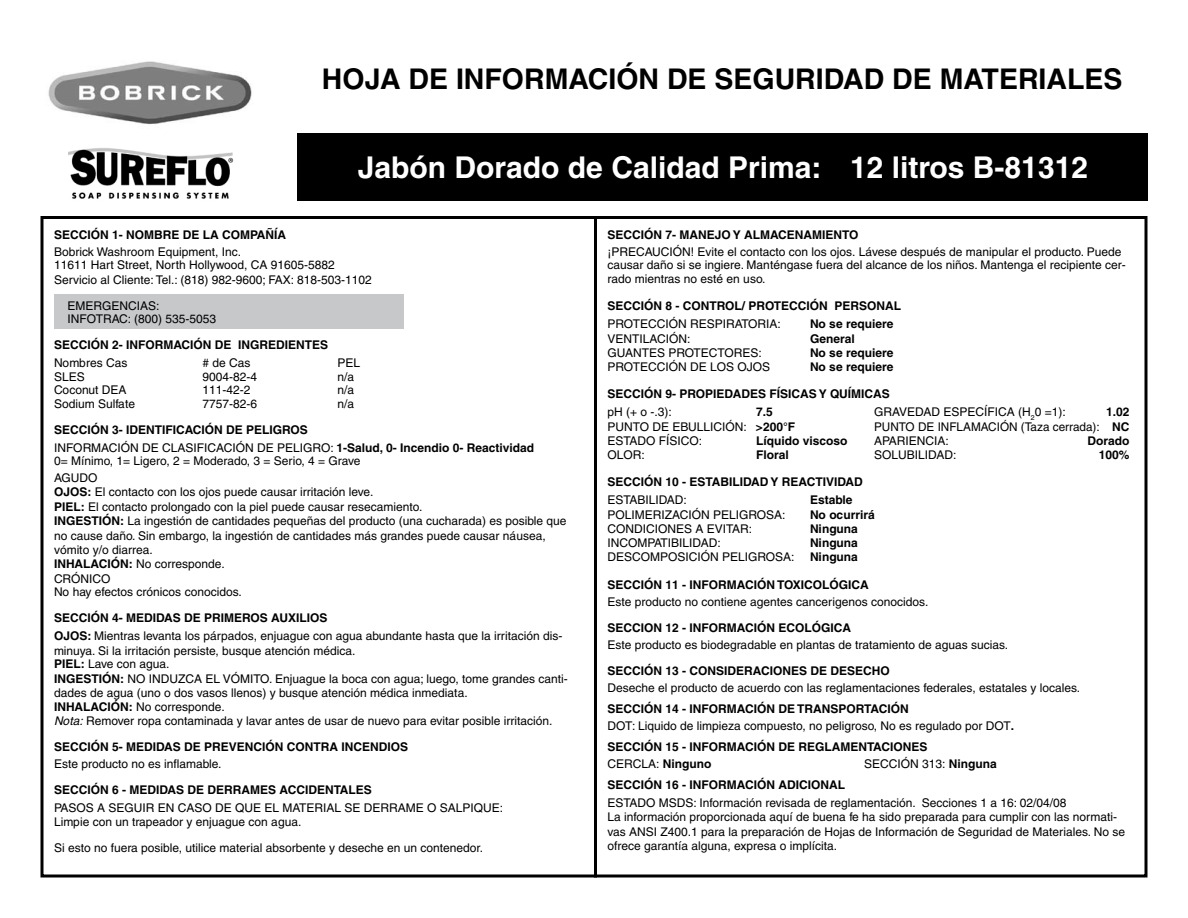
<style>
.page{position:relative;width:1188px;height:918px;background:#fff}
.page>*{position:absolute;margin:0;border:0;box-sizing:border-box;transform-origin:0 0}
.t1{font:700 30px "Helvetica";color:#fff}
.t2{font:700 28.5px "Helvetica";color:#000}
.t3{font:12px/14.2px "Helvetica";color:#000}
.t4{font:700 12px/17.7px "Helvetica";color:#000}
.s1{font-weight:400}
.s2{font-weight:700}
.s3{font-style:italic}
</style>
<div class="page">
<div style="left:54px;top:294px;width:349px;height:35px;background:#c6c8ca"></div>
<div style="left:297px;top:133px;width:851px;height:68px;background:#000"></div>
<img style="left:68px;top:148px;width:166px;height:51px">
<img style="left:48px;top:61px;width:204px;height:63px">
<hr style="left:594px;top:216px;width:3px;height:662px;background:#000">
<h2 class="t2" style="left:322px;top:62px;width:21px">hoja</h2>
<h2 class="t2" style="left:409px;top:62px;width:66px">de informaci</h2>
<h2 class="t2" style="left:616px;top:62px;width:118px">Ónde seguridad</h2>
<h2 class="t2" style="left:892px;top:62px;width:67px">de materiales</h2>
<h1 class="t1" style="left:358px;top:150px;width:732px">Jabón Dorado de Calidad Prima: 12 litros B-81312</h1>
<p class="t4" style="left:54px;top:226px;width:234px">SECCIÓN 1- NOMBRE DE LA COMPAÑÍA</p>
<p class="t3" style="left:54px;top:244px;width:319px">Bobrick Washroom Equipment, Inc.<br>11611 Hart Street, North Hollywood, CA 91605-5882<br>Servicio al Cliente: Tel.: (818) 982-9600; FAX: 818-503-1102</p>
<p class="t3" style="left:68px;top:299px;width:150px;line-height:13.5px">EMERGENCIAS:<br>INFOTRAC: (800) 535-5053</p>
<p class="t4" style="left:54px;top:336px;width:276px">SECCIÓN 2- INFORMACIÓN DE INGREDIENTES</p>
<p class="t3" style="left:54px;top:356px;width:75px">Nombres Cas</p>
<p class="t3" style="left:202px;top:356px;width:50px"># de Cas</p>
<p class="t3" style="left:338px;top:356px;width:24px">PEL</p>
<p class="t3" style="left:54px;top:369px;width:32px">SLES</p>
<p class="t3" style="left:202px;top:369px;width:56px">9004-82-4</p>
<p class="t3" style="left:338px;top:369px;width:18px">n/a</p>
<p class="t3" style="left:54px;top:383px;width:74px">Coconut DEA</p>
<p class="t3" style="left:202px;top:383px;width:50px">111-42-2</p>
<p class="t3" style="left:338px;top:383px;width:18px">n/a</p>
<p class="t3" style="left:54px;top:396px;width:83px">Sodium Sulfate</p>
<p class="t3" style="left:202px;top:396px;width:56px">7757-82-6</p>
<p class="t3" style="left:338px;top:396px;width:18px">n/a</p>
<p class="t4" style="left:54px;top:421px;width:482px">SECCIÓN 3- IDENTIFICACIÓN DE PELIGROS<br><span class="s1">INFORMACIÓN DE CLASIFICACIÓN DE PELIGRO:</span> 1-Salud, 0- Incendio 0- Reactividad</p>
<p class="t3" style="left:54px;top:452px;width:308px;line-height:16.8px">0= Mínimo, 1= Ligero, 2 = Moderado, 3 = Serio, 4 = Grave<br>AGUDO</p>
<p class="t3" style="left:54px;top:485px;width:514px"><span class="s2">OJOS:</span> El contacto con los ojos puede causar irritación leve.<br><span class="s2">PIEL:</span> El contacto prolongado con la piel puede causar resecamiento.<br><span class="s2">INGESTIÓN:</span> La ingestión de cantidades pequeñas del producto (una cucharada) es posible que no cause daño. Sin embargo, la ingestión de cantidades más grandes puede causar náusea, vómito y/o diarrea.<br><span class="s2">INHALACIÓN:</span> No corresponde.<br>CRÓNICO<br>No hay efectos crónicos conocidos.</p>
<p class="t3" style="left:54px;top:609px;width:510px;line-height:17.7px"><span class="s2">SECCIÓN 4- MEDIDAS DE PRIMEROS AUXILIOS<br>OJOS:</span> Mientras levanta los párpados, enjuague con agua abundante hasta que la irritación dis-</p>
<p class="t3" style="left:54px;top:643px;width:515px">minuya. Si la irritación persiste, busque atención médica.<br><span class="s2">PIEL:</span> Lave con agua.<br><span class="s2">INGESTIÓN:</span> NO INDUZCA EL VÓMITO. Enjuague la boca con agua; luego, tome grandes canti&shy;dades de agua (uno o dos vasos llenos) y busque atención médica inmediata.<br><span class="s2">INHALACIÓN:</span> No corresponde.<br><span class="s3">Nota:</span> Remover ropa contaminada y lavar antes de usar de nuevo para evitar posible irritación.</p>
<p class="t4" style="left:54px;top:738px;width:356px">SECCIÓN 5- MEDIDAS DE PREVENCIÓN CONTRA INCENDIOS</p>
<p class="t3" style="left:54px;top:756px;width:169px">Este producto no es inflamable.</p>
<p class="t4" style="left:54px;top:781px;width:319px">SECCIÓN 6 - MEDIDAS DE DERRAMES ACCIDENTALES</p>
<p class="t3" style="left:54px;top:800px;width:451px">PASOS A SEGUIR EN CASO DE QUE EL MATERIAL SE DERRAME O SALPIQUE:<br>Limpie con un trapeador y enjuague con agua.</p>
<p class="t3" style="left:54px;top:841px;width:431px">Si esto no fuera posible, utilice material absorbente y deseche en un contenedor.</p>
<p class="t4" style="left:608px;top:225px;width:252px">SECCIÓN 7- MANEJO Y ALMACENAMIENTO</p>
<p class="t3" style="left:608px;top:245px;width:520px;line-height:13.5px">¡PRECAUCIÓN! Evite el contacto con los ojos. Lávese después de manipular el producto. Puede causar daño si se ingiere. Manténgase fuera del alcance de los niños. Mantenga el recipiente cer&shy;rado mientras no esté en uso.</p>
<p class="t4" style="left:608px;top:297px;width:295px">SECCIÓN 8 - CONTROL/ PROTECCIÓN PERSONAL</p>
<p class="t3" style="left:608px;top:317px;width:175px">PROTECCIÓN RESPIRATORIA:</p>
<p class="t4" style="left:810px;top:315px;width:85px">No se requiere</p>
<p class="t3" style="left:608px;top:331px;width:84px">VENTILACIÓN:</p>
<p class="t4" style="left:810px;top:329px;width:46px">General</p>
<p class="t3" style="left:608px;top:346px;width:156px">GUANTES PROTECTORES:</p>
<p class="t4" style="left:810px;top:344px;width:85px">No se requiere</p>
<p class="t3" style="left:608px;top:359px;width:164px">PROTECCIÓN DE LOS OJOS</p>
<p class="t4" style="left:810px;top:357px;width:85px">No se requiere</p>
<p class="t4" style="left:608px;top:385px;width:284px">SECCIÓN 9- PROPIEDADES FÍSICAS Y QUÍMICAS</p>
<p class="t3" style="left:608px;top:405px;width:66px">pH (+ o -.3):</p>
<p class="t4" style="left:756px;top:403px;width:18px">7.5</p>
<p class="t3" style="left:874px;top:405px;width:193px">GRAVEDAD ESPECÍFICA (H<sub>2</sub>0 =1):</p>
<p class="t4" style="left:1106px;top:403px;width:25px">1.02</p>
<p class="t3" style="left:607px;top:419px;width:189px">PUNTO DE EBULLICIÓN: <span class="s2">&gt;200°F</span></p>
<p class="t3" style="left:874px;top:419px;width:257px">PUNTO DE INFLAMACIÓN (Taza cerrada): <span class="s2">NC</span></p>
<p class="t3" style="left:608px;top:434px;width:96px">ESTADO FÍSICO:</p>
<p class="t4" style="left:756px;top:432px;width:93px">Líquido viscoso</p>
<p class="t3" style="left:874px;top:434px;width:76px">APARIENCIA:</p>
<p class="t4" style="left:1088px;top:432px;width:43px">Dorado</p>
<p class="t3" style="left:608px;top:447px;width:39px">OLOR:</p>
<p class="t4" style="left:756px;top:445px;width:34px">Floral</p>
<p class="t3" style="left:874px;top:447px;width:84px">SOLUBILIDAD:</p>
<p class="t4" style="left:1099px;top:445px;width:32px">100%</p>
<p class="t4" style="left:608px;top:473px;width:257px">SECCIÓN 10 - ESTABILIDAD Y REACTIVIDAD</p>
<p class="t3" style="left:608px;top:493px;width:81px">ESTABILIDAD:</p>
<p class="t4" style="left:810px;top:491px;width:44px">Estable</p>
<p class="t3" style="left:608px;top:507px;width:180px">POLIMERIZACIÓN PELIGROSA:</p>
<p class="t4" style="left:810px;top:505px;width:66px">No ocurrirá</p>
<p class="t3" style="left:608px;top:522px;width:146px">CONDICIONES A EVITAR:</p>
<p class="t4" style="left:810px;top:520px;width:49px">Ninguna</p>
<p class="t3" style="left:608px;top:536px;width:115px">INCOMPATIBILIDAD:</p>
<p class="t4" style="left:810px;top:534px;width:49px">Ninguna</p>
<p class="t3" style="left:608px;top:550px;width:189px">DESCOMPOSICIÓN PELIGROSA:</p>
<p class="t4" style="left:810px;top:548px;width:49px">Ninguna</p>
<p class="t4" style="left:608px;top:576px;width:263px">SECCIÓN 11 - INFORMACIÓN TOXICOLÓGICA</p>
<p class="t3" style="left:608px;top:594px;width:322px">Este producto no contiene agentes cancerigenos conocidos.</p>
<p class="t4" style="left:608px;top:619px;width:245px">SECCION 12 - INFORMACIÓN ECOLÓGICA</p>
<p class="t3" style="left:608px;top:637px;width:402px">Este producto es biodegradable en plantas de tratamiento de aguas sucias.</p>
<p class="t4" style="left:608px;top:662px;width:284px">SECCIÓN 13 - CONSIDERACIONES DE DESECHO</p>
<p class="t3" style="left:608px;top:680px;width:474px">Deseche el producto de acuerdo con las reglamentaciones federales, estatales y locales.</p>
<p class="t3" style="left:608px;top:700px;width:408px;line-height:16.8px"><span class="s2">SECCIÓN 14 - INFORMACIÓN DE TRANSPORTACIÓN<br></span>DOT: Liquido de limpieza compuesto, no peligroso, No es regulado por DOT<span class="s2">.</span></p>
<p class="t4" style="left:608px;top:738px;width:321px;line-height:16.8px">SECCIÓN 15 - INFORMACIÓN DE REGLAMENTACIONES<br><span class="s1">CERCLA:</span> Ninguno</p>
<p class="t3" style="left:864px;top:757px;width:134px">SECCIÓN 313: <span class="s2">Ninguna</span></p>
<p class="t4" style="left:608px;top:776px;width:239px">SECCIÓN 16 - INFORMACIÓN ADICIONAL</p>
<p class="t3" style="left:608px;top:796px;width:519px">ESTADO MSDS: Información revisada de reglamentación. Secciones 1 a 16: 02/04/08<br>La información proporcionada aquí de buena fe ha sido preparada para cumplir con las normati&shy;vas ANSI Z400.1 para la preparación de Hojas de Información de Seguridad de Materiales. No se ofrece garantía alguna, expresa o implícita.</p>
</div>
